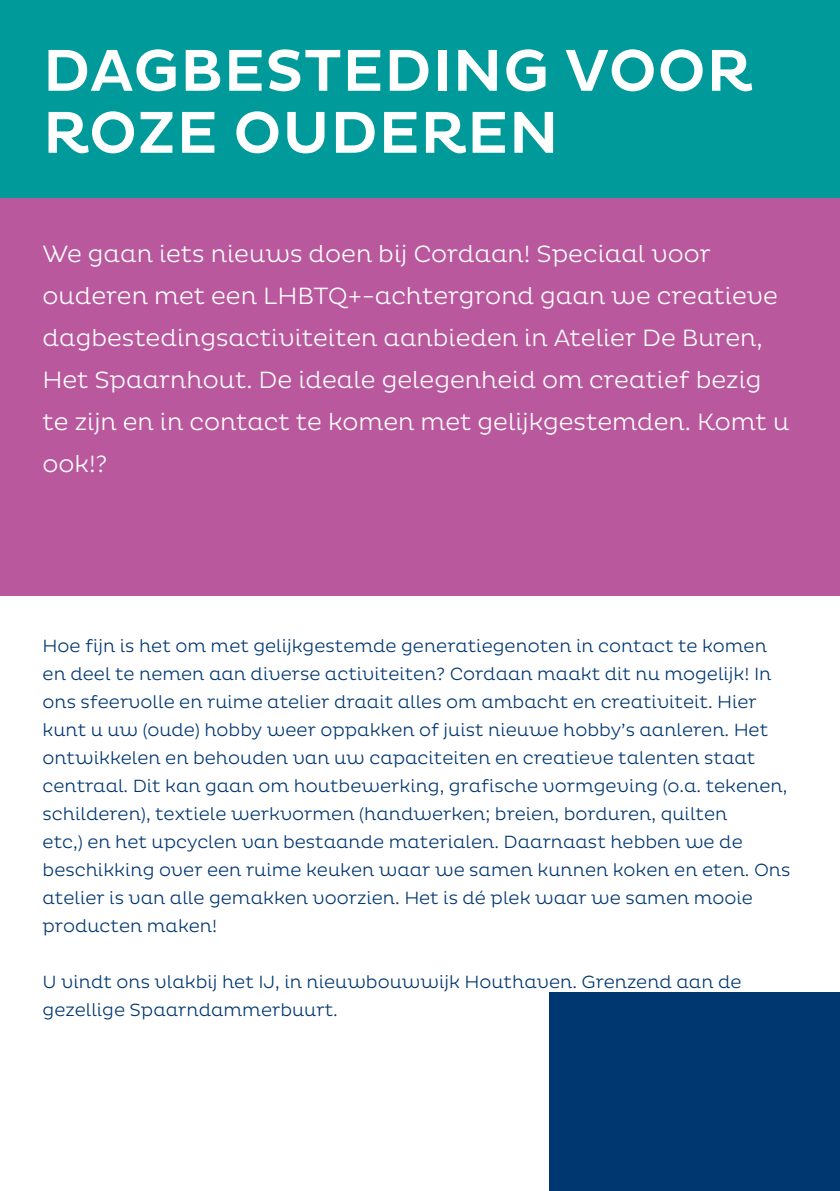
<style>
.page{position:relative;width:840px;height:1191px;background:#fff}
.page>*{position:absolute;margin:0;border:0;box-sizing:border-box;transform-origin:0 0}
.t1{font:500 60px/62px "Pluto";color:#fff}
.t2{font:300 24px/42px "Pluto";color:#fff}
.t3{font:300 18px/28px "Pluto";color:#003770}
</style>
<div class="page">
<div style="left:0;top:0;width:839px;height:206px;background:#009a9b"></div>
<div style="left:0;top:198px;width:839px;height:397px;background:#ba589d"></div>
<div style="left:549px;top:992px;width:290px;height:199px;background:#003770"></div>
<h1 class="t1" style="left:43px;top:41px;width:711px">DAGBESTEDING VOOR<br>ROZE OUDEREN</h1>
<p class="t2" style="left:43px;top:233px;width:747px">We gaan iets nieuws doen bij Cordaan! Speciaal voor ouderen met een LHBTQ+-achtergrond gaan we creatieve dagbestedingsactiviteiten aanbieden in Atelier De Buren, Het Spaarnhout. De ideale gelegenheid om creatief bezig te zijn en in contact te komen met gelijkgestemden. Komt u ook!?</p>
<p class="t3" style="left:43px;top:631px;width:749px">Hoe fijn is het om met gelijkgestemde generatiegenoten in contact te komen en deel te nemen aan diverse activiteiten? Cordaan maakt dit nu mogelijk! In ons sfeervolle en ruime atelier draait alles om ambacht en creativiteit. Hier kunt u uw (oude) hobby weer oppakken of juist nieuwe hobby’s aanleren. Het ontwikkelen en behouden van uw capaciteiten en creatieve talenten staat centraal. Dit kan gaan om houtbewerking, grafische vormgeving (o.a. tekenen, schilderen), textiele werkvormen (handwerken; breien, borduren, quilten<br>etc,) en het upcyclen van bestaande materialen. Daarnaast hebben we de beschikking over een ruime keuken waar we samen kunnen koken en eten. Ons atelier is van alle gemakken voorzien. Het is dé plek waar we samen mooie producten maken!</p>
<p class="t3" style="left:43px;top:967px;width:700px">U vindt ons vlakbij het IJ, in nieuwbouwwijk Houthaven. Grenzend aan de gezellige Spaarndammerbuurt.</p>
</div>
